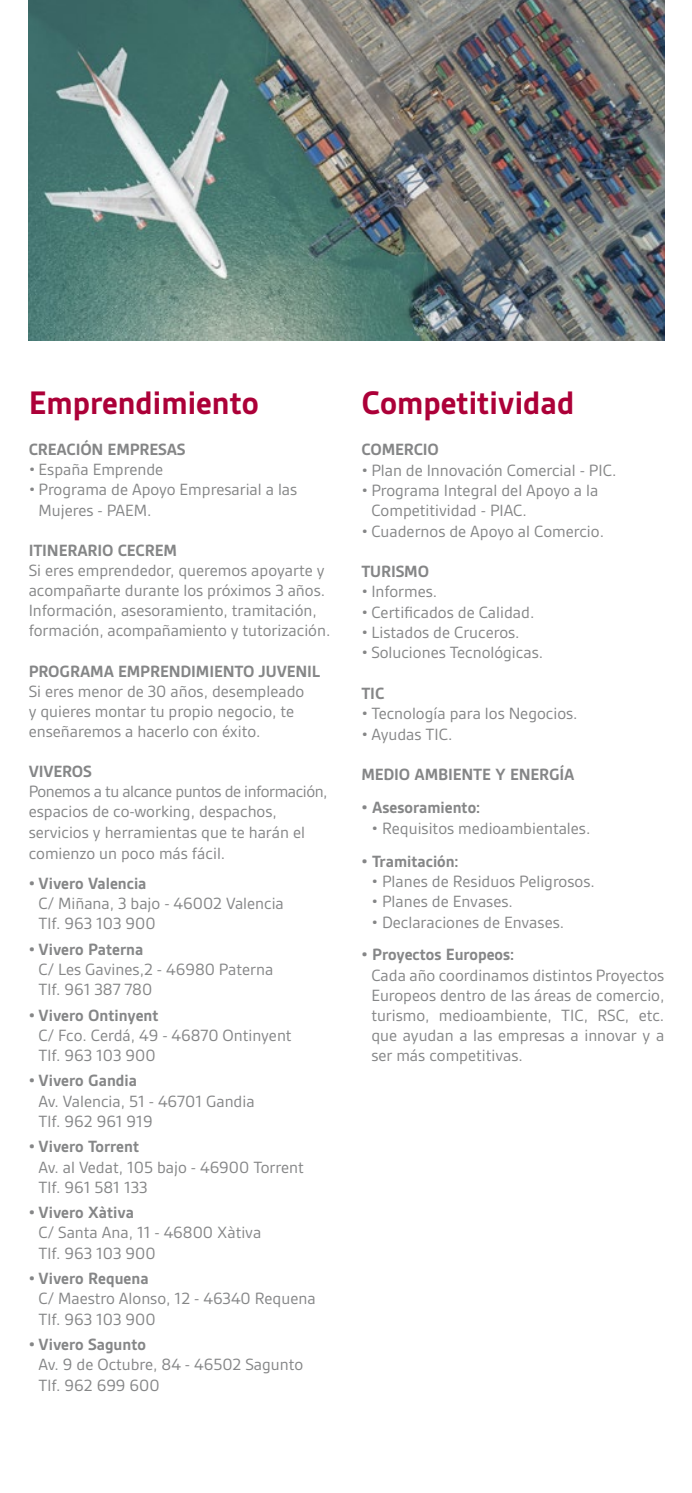
<style>
.page{position:relative;width:692px;height:1493px;background:#fff}
.page>*{position:absolute;margin:0;border:0;box-sizing:border-box;transform-origin:0 0}
.t1{font:700 35px "Gesta";color:#ac0038}
.t2{font:17.5px/20.1px "Gesta";color:#858687}
.t3{font:700 17.5px "Gesta";letter-spacing:-.005em;color:#858687}
</style>
<div class="page">
<img style="left:29px;top:0;width:635px;height:340px">
<h1 class="t1" style="left:29px;top:383px;width:232px">Emprendimiento</h1>
<p class="t3" style="left:29px;top:440px;width:158px">CREACIÓN EMPRESAS</p>
<p class="t2" style="left:29px;top:459px;width:136px">• España Emprende</p>
<p class="t2" style="left:39px;top:480px;width:260px;text-indent:-10px">• Programa de Apoyo Empresarial a las<br>Mujeres - PAEM.</p>
<p class="t3" style="left:29px;top:540px;width:150px">ITINERARIO CECREM</p>
<p class="t2" style="left:29px;top:560px;width:303px">Si eres emprendedor, queremos apoyarte y acompañarte durante los próximos 3 años.<br>Información, asesoramiento, tramitación, formación, acompañamiento y tutorización.</p>
<p class="t3" style="left:29px;top:661px;width:293px">PROGRAMA EMPRENDIMIENTO JUVENIL</p>
<p class="t2" style="left:29px;top:681px;width:277px">Si eres menor de 30 años, desempleado y quieres montar tu propio negocio, te enseñaremos a hacerlo con éxito.</p>
<p class="t3" style="left:29px;top:762px;width:65px">VIVEROS</p>
<p class="t2" style="left:29px;top:781px;width:300px">Ponemos a tu alcance puntos de información, espacios de co-working, despachos, servicios y herramientas que te harán el comienzo un poco más fácil.</p>
<p class="t3" style="left:29px;top:873px;width:119px">• Vivero Valencia</p>
<p class="t2" style="left:39px;top:893px;width:247px">C/ Miñana, 3 bajo - 46002 Valencia<br>Tlf. 963 103 900</p>
<p class="t3" style="left:29px;top:939px;width:116px">• Vivero Paterna</p>
<p class="t2" style="left:39px;top:959px;width:236px">C/ Les Gavines,2 - 46980 Paterna<br>Tlf. 961 387 780</p>
<p class="t3" style="left:29px;top:1005px;width:131px">• Vivero Ontinyent</p>
<p class="t2" style="left:39px;top:1025px;width:254px">C/ Fco. Cerdá, 49 - 46870 Ontinyent<br>Tlf. 963 103 900</p>
<p class="t3" style="left:29px;top:1071px;width:110px">• Vivero Gandia</p>
<p class="t2" style="left:39px;top:1091px;width:217px">Av. Valencia, 51 - 46701 Gandia<br>Tlf. 962 961 919</p>
<p class="t3" style="left:29px;top:1137px;width:112px">• Vivero Torrent</p>
<p class="t2" style="left:39px;top:1156px;width:266px">Av. al Vedat, 105 bajo - 46900 Torrent<br>Tlf. 961 581 133</p>
<p class="t3" style="left:29px;top:1202px;width:107px">• Vivero Xàtiva</p>
<p class="t2" style="left:39px;top:1222px;width:224px">C/ Santa Ana, 11 - 46800 Xàtiva<br>Tlf. 963 103 900</p>
<p class="t3" style="left:29px;top:1268px;width:121px">• Vivero Requena</p>
<p class="t2" style="left:39px;top:1288px;width:278px">C/ Maestro Alonso, 12 - 46340 Requena<br>Tlf. 963 103 900</p>
<p class="t3" style="left:29px;top:1334px;width:119px">• Vivero Sagunto</p>
<p class="t2" style="left:39px;top:1354px;width:266px;line-height:21px">Av. 9 de Octubre, 84 - 46502 Sagunto<br>Tlf. 962 699 600</p>
<h1 class="t1" style="left:361px;top:383px;width:214px">Competitividad</h1>
<p class="t3" style="left:361px;top:440px;width:79px">COMERCIO</p>
<p class="t2" style="left:361px;top:460px;width:256px">• Plan de Innovación Comercial - PIC.</p>
<p class="t2" style="left:371px;top:480px;width:228px;text-indent:-10px">• Programa Integral del Apoyo a la<br>Competitividad - PIAC.</p>
<p class="t2" style="left:361px;top:521px;width:244px">• Cuadernos de Apoyo al Comercio.</p>
<p class="t3" style="left:361px;top:562px;width:69px">TURISMO</p>
<p class="t2" style="left:361px;top:582px;width:77px">• Informes.</p>
<p class="t2" style="left:361px;top:602px;width:174px">• Certificados de Calidad.</p>
<p class="t2" style="left:361px;top:622px;width:160px">• Listados de Cruceros.</p>
<p class="t2" style="left:361px;top:642px;width:183px">• Soluciones Tecnológicas.</p>
<p class="t3" style="left:361px;top:683px;width:24px">TIC</p>
<p class="t2" style="left:361px;top:703px;width:218px">• Tecnología para los Negocios.</p>
<p class="t2" style="left:361px;top:724px;width:93px">• Ayudas TIC.</p>
<p class="t3" style="left:361px;top:765px;width:214px">MEDIO AMBIENTE Y ENERGÍA</p>
<p class="t3" style="left:361px;top:797px;width:120px">• Asesoramiento:</p>
<p class="t2" style="left:371px;top:818px;width:220px">• Requisitos medioambientales.</p>
<p class="t3" style="left:361px;top:851px;width:99px">• Tramitación:</p>
<p class="t2" style="left:371px;top:871px;width:225px">• Planes de Residuos Peligrosos.</p>
<p class="t2" style="left:371px;top:891px;width:143px">• Planes de Envases.</p>
<p class="t2" style="left:371px;top:912px;width:194px">• Declaraciones de Envases.</p>
<p class="t3" style="left:361px;top:945px;width:154px">• Proyectos Europeos:</p>
<p class="t2" style="left:371px;top:965px;width:294px;text-align:justify">Cada año coordinamos distintos Proyectos Europeos dentro de las áreas de comercio, turismo, medioambiente, TIC, RSC, etc. que ayudan a las empresas a innovar y a ser más competitivas.</p>
</div>
